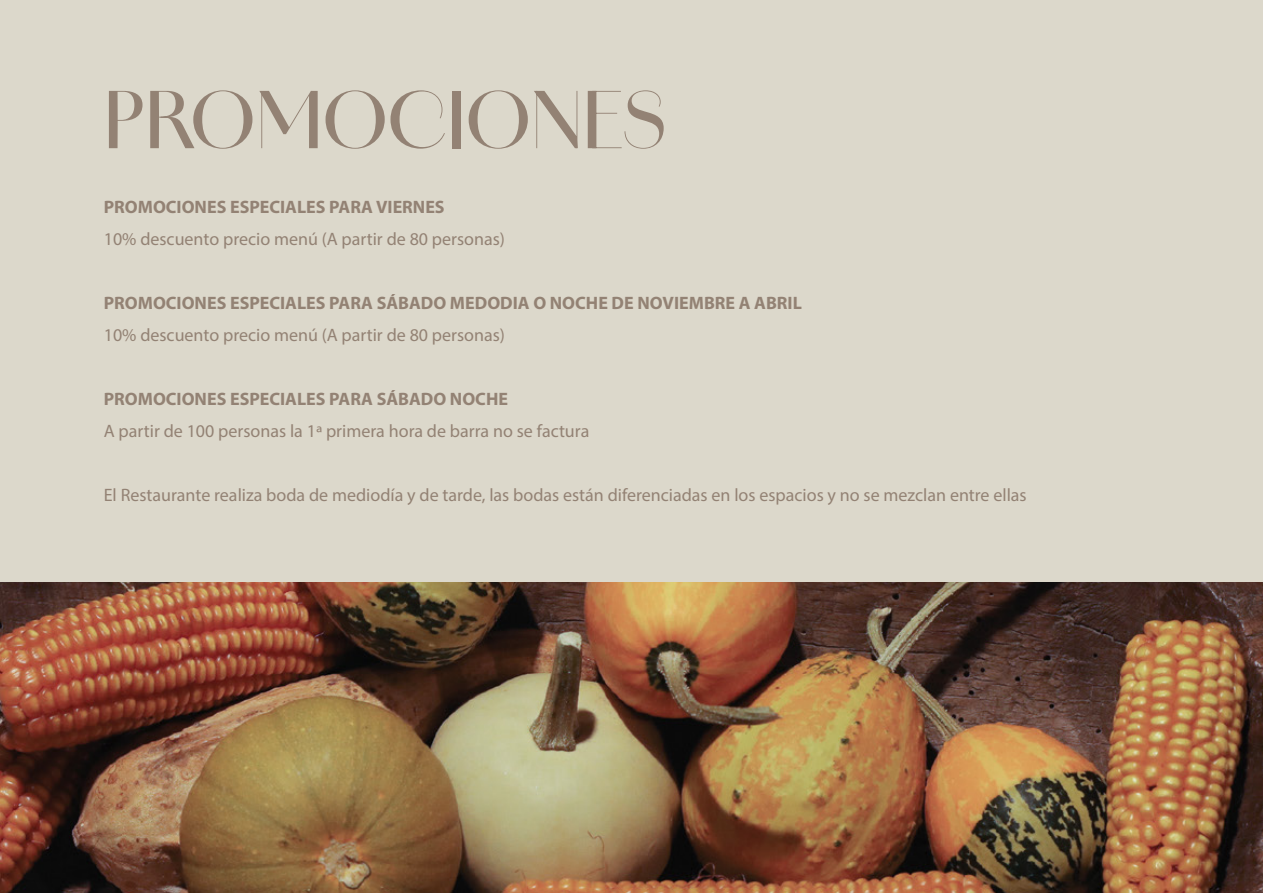
<style>
.page{position:relative;width:1263px;height:893px;background:#dcd8cb}
.page>*{position:absolute;margin:0;border:0;box-sizing:border-box;transform-origin:0 0}
.t1{font:500 75px "Amandine";color:#938274}
.t2{font:18px "Myriad Pro";color:#938274}
.t3{font:700 18px "Myriad Pro";color:#938274}
</style>
<div class="page">
<img style="left:0;top:582px;width:1263px;height:311px">
<h1 class="t1" style="left:104px;top:66px;width:564px">PROMOCIONES</h1>
<p class="t3" style="left:104px;top:195px;width:342px">PROMOCIONES ESPECIALES PARA VIERNES</p>
<p class="t2" style="left:104px;top:228px;width:403px">10% descuento precio menú (A partir de 80 personas)</p>
<p class="t3" style="left:104px;top:291px;width:700px">PROMOCIONES ESPECIALES PARA SÁBADO MEDODIA O NOCHE DE NOVIEMBRE A ABRIL</p>
<p class="t2" style="left:104px;top:324px;width:403px">10% descuento precio menú (A partir de 80 personas)</p>
<p class="t3" style="left:104px;top:387px;width:406px">PROMOCIONES ESPECIALES PARA SÁBADO NOCHE</p>
<p class="t2" style="left:104px;top:419px;width:487px">A partir de 100 personas la 1ª primera hora de barra no se factura</p>
<p class="t2" style="left:104px;top:483px;width:924px">El Restaurante realiza boda de mediodía y de tarde, las bodas están diferenciadas en los espacios y no se mezclan entre ellas</p>
</div>
